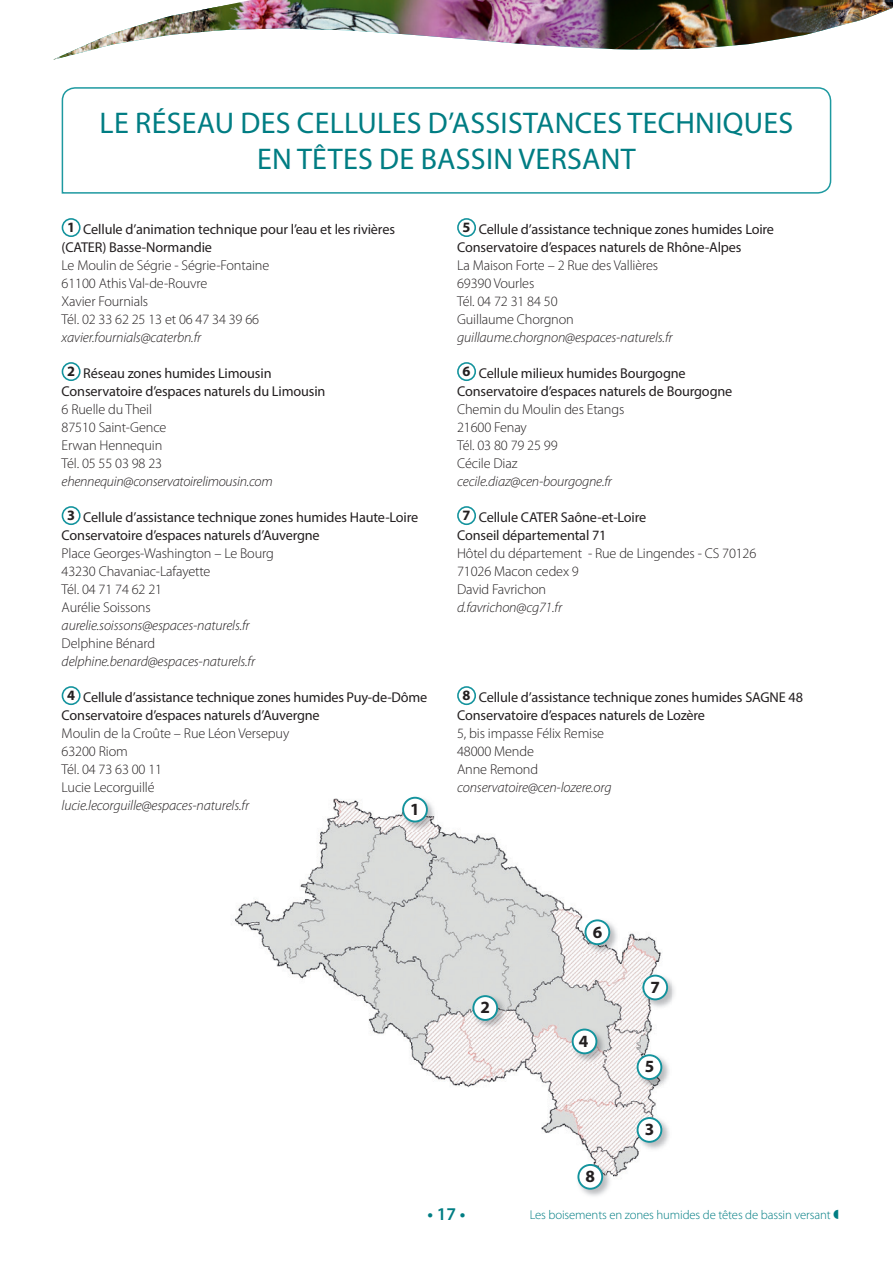
<style>
.page{position:relative;width:893px;height:1263px;background:#fff}
.page>*{position:absolute;margin:0;border:0;box-sizing:border-box;transform-origin:0 0}
.t1{font:30px/36px "Myriad Pro";letter-spacing:.01em;color:#007d83;text-align:center}
.t2{font:600 18px "Myriad Pro";color:#007d83}
.t3{font:700 17.25px "Myriad Pro";color:#231f20}
.t4{font:14.25px/18px "Myriad Pro";letter-spacing:-.01em;color:#231f20}
.t5{font:300 14.25px/18px "Myriad Pro";letter-spacing:-.01em;color:#231f20}
.t6{font:italic 300 14.25px "Myriad Pro";letter-spacing:-.01em;color:#231f20}
.t7{font:300 12.75px "Myriad Pro";letter-spacing:-.01em;color:#007d83}
.s1{font-weight:700;font-size:14.4px}
</style>
<div class="page">
<img style="left:53px;top:0;width:838px;height:60px">
<img style="left:234px;top:798px;width:428px;height:379px">
<svg style="left:61px;top:87px;width:771px;height:107px"></svg>
<div style="left:62px;top:218px;width:19px;height:19px;border:2px solid #13939d;border-radius:50%"></div>
<div style="left:62px;top:362px;width:19px;height:19px;border:2px solid #13939d;border-radius:50%"></div>
<div style="left:62px;top:506px;width:19px;height:19px;border:2px solid #13939d;border-radius:50%"></div>
<div style="left:62px;top:686px;width:19px;height:19px;border:2px solid #13939d;border-radius:50%"></div>
<div style="left:457px;top:218px;width:19px;height:19px;border:2px solid #13939d;border-radius:50%"></div>
<div style="left:457px;top:362px;width:19px;height:19px;border:2px solid #13939d;border-radius:50%"></div>
<div style="left:457px;top:506px;width:19px;height:19px;border:2px solid #13939d;border-radius:50%"></div>
<div style="left:457px;top:686px;width:19px;height:19px;border:2px solid #13939d;border-radius:50%"></div>
<img style="left:401px;top:796px;width:36px;height:35px">
<div style="left:403px;top:798px;width:24px;height:23px;background:#fff;border-radius:50%"></div>
<div style="left:402px;top:797px;width:26px;height:25px;border:2px solid #13939d;border-radius:50%"></div>
<img style="left:471px;top:994px;width:36px;height:36px">
<div style="left:473px;top:996px;width:24px;height:24px;background:#fff;border-radius:50%"></div>
<div style="left:472px;top:995px;width:26px;height:26px;border:2px solid #13939d;border-radius:50%"></div>
<img style="left:635px;top:1116px;width:34px;height:36px">
<div style="left:638px;top:1118px;width:23px;height:24px;background:#fff;border-radius:50%"></div>
<div style="left:637px;top:1117px;width:25px;height:26px;border:2px solid #13939d;border-radius:50%"></div>
<img style="left:570px;top:1027px;width:36px;height:36px">
<div style="left:573px;top:1029px;width:23px;height:24px;background:#fff;border-radius:50%"></div>
<div style="left:572px;top:1028px;width:25px;height:26px;border:2px solid #13939d;border-radius:50%"></div>
<img style="left:635px;top:1053px;width:34px;height:36px">
<div style="left:638px;top:1055px;width:23px;height:24px;background:#fff;border-radius:50%"></div>
<div style="left:637px;top:1054px;width:25px;height:26px;border:2px solid #13939d;border-radius:50%"></div>
<img style="left:583px;top:918px;width:36px;height:36px">
<div style="left:585px;top:920px;width:24px;height:24px;background:#fff;border-radius:50%"></div>
<div style="left:584px;top:919px;width:26px;height:26px;border:2px solid #13939d;border-radius:50%"></div>
<img style="left:641px;top:973px;width:34px;height:36px">
<div style="left:643px;top:975px;width:24px;height:24px;background:#fff;border-radius:50%"></div>
<div style="left:642px;top:975px;width:26px;height:25px;border:2px solid #13939d;border-radius:50%"></div>
<img style="left:576px;top:1163px;width:36px;height:33px">
<div style="left:578px;top:1165px;width:24px;height:24px;background:#fff;border-radius:50%"></div>
<div style="left:577px;top:1164px;width:26px;height:26px;border:2px solid #13939d;border-radius:50%"></div>
<h1 class="t1" style="left:100px;top:105px;width:695px">LE RÉSEAU DES CELLULES D’ASSISTANCES TECHNIQUES<br>EN TÊTES DE BASSIN VERSANT</h1>
<p class="t4" style="left:62px;top:220px;width:335px;text-indent:5px"><span class="s1">1</span> Cellule d’animation technique pour l’eau et les rivières (CATER) Basse-Normandie</p>
<p class="t5" style="left:62px;top:256px;width:209px">Le Moulin de Ségrie - Ségrie-Fontaine<br>61100 Athis Val-de-Rouvre<br>Xavier Fournials<br>Tél. 02 33 62 25 13 et 06 47 34 39 66</p>
<p class="t6" style="left:62px;top:329px;width:141px">xavier.fournials@caterbn.fr</p>
<p class="t4" style="left:62px;top:364px;width:265px;text-indent:5px"><span class="s1">2</span> Réseau zones humides Limousin<br>Conservatoire d’espaces naturels du Limousin</p>
<p class="t5" style="left:62px;top:400px;width:106px">6 Ruelle du Theil<br>87510 Saint-Gence<br>Erwan Hennequin<br>Tél. 05 55 03 98 23</p>
<p class="t6" style="left:62px;top:473px;width:213px">ehennequin@conservatoirelimousin.com</p>
<p class="t4" style="left:62px;top:508px;width:358px;text-indent:5px"><span class="s1">3</span> Cellule d’assistance technique zones humides Haute-Loire<br>Conservatoire d’espaces naturels d’Auvergne</p>
<p class="t5" style="left:62px;top:544px;width:214px">Place Georges-Washington – Le Bourg<br>43230 Chavaniac-Lafayette<br>Tél. 04 71 74 62 21<br>Aurélie Soissons</p>
<p class="t6" style="left:62px;top:617px;width:190px">aurelie.soissons@espaces-naturels.fr</p>
<p class="t5" style="left:62px;top:634px;width:95px">Delphine Bénard</p>
<p class="t6" style="left:62px;top:653px;width:195px">delphine.benard@espaces-naturels.fr</p>
<p class="t4" style="left:62px;top:688px;width:367px;text-indent:5px"><span class="s1">4</span> Cellule d’assistance technique zones humides Puy-de-Dôme<br>Conservatoire d’espaces naturels d’Auvergne</p>
<p class="t5" style="left:62px;top:724px;width:229px">Moulin de la Croûte – Rue Léon Versepuy<br>63200 Riom<br>Tél. 04 73 63 00 11<br>Lucie Lecorguillé</p>
<p class="t6" style="left:62px;top:797px;width:189px">lucie.lecorguille@espaces-naturels.fr</p>
<p class="t3" style="left:410px;top:798px;width:11px">1</p>
<p class="t4" style="left:457px;top:220px;width:318px;text-indent:5px"><span class="s1">5</span> Cellule d’assistance technique zones humides Loire<br>Conservatoire d’espaces naturels de Rhône-Alpes</p>
<p class="t5" style="left:457px;top:256px;width:202px">La Maison Forte – 2 Rue des Vallières<br>69390 Vourles<br>Tél. 04 72 31 84 50<br>Guillaume Chorgnon</p>
<p class="t6" style="left:457px;top:329px;width:217px">guillaume.chorgnon@espaces-naturels.fr</p>
<p class="t4" style="left:457px;top:364px;width:277px;text-indent:5px"><span class="s1">6</span> Cellule milieux humides Bourgogne<br>Conservatoire d’espaces naturels de Bourgogne</p>
<p class="t5" style="left:457px;top:400px;width:169px">Chemin du Moulin des Etangs<br>21600 Fenay<br>Tél. 03 80 79 25 99<br>Cécile Diaz</p>
<p class="t6" style="left:457px;top:473px;width:156px">cecile.diaz@cen-bourgogne.fr</p>
<p class="t4" style="left:457px;top:508px;width:191px;text-indent:5px"><span class="s1">7</span> Cellule CATER Saône-et-Loire<br>Conseil départemental 71</p>
<p class="t5" style="left:457px;top:544px;width:301px">Hôtel du département - Rue de Lingendes - CS 70126<br>71026 Macon cedex 9<br>David Favrichon</p>
<p class="t6" style="left:457px;top:599px;width:106px">d.favrichon@cg71.fr</p>
<p class="t4" style="left:457px;top:688px;width:347px;text-indent:5px"><span class="s1">8</span> Cellule d’assistance technique zones humides SAGNE 48<br>Conservatoire d’espaces naturels de Lozère</p>
<p class="t5" style="left:457px;top:724px;width:149px">5, bis impasse Félix Remise<br>48000 Mende<br>Anne Remond</p>
<p class="t6" style="left:457px;top:779px;width:156px">conservatoire@cen-lozere.org</p>
<p class="t3" style="left:481px;top:996px;width:11px">2</p>
<p class="t3" style="left:593px;top:920px;width:11px">6</p>
<p class="t3" style="left:579px;top:1029px;width:11px">4</p>
<p class="t3" style="left:586px;top:1165px;width:11px">8</p>
<p class="t3" style="left:650px;top:976px;width:11px">7</p>
<p class="t3" style="left:645px;top:1055px;width:11px">5</p>
<p class="t3" style="left:645px;top:1118px;width:11px">3</p>
<p class="t2" style="left:427px;top:1203px;width:40px">• 17 •</p>
<p class="t7" style="left:530px;top:1206px;width:302px">Les boisements en zones humides de têtes de bassin versant</p>
</div>
